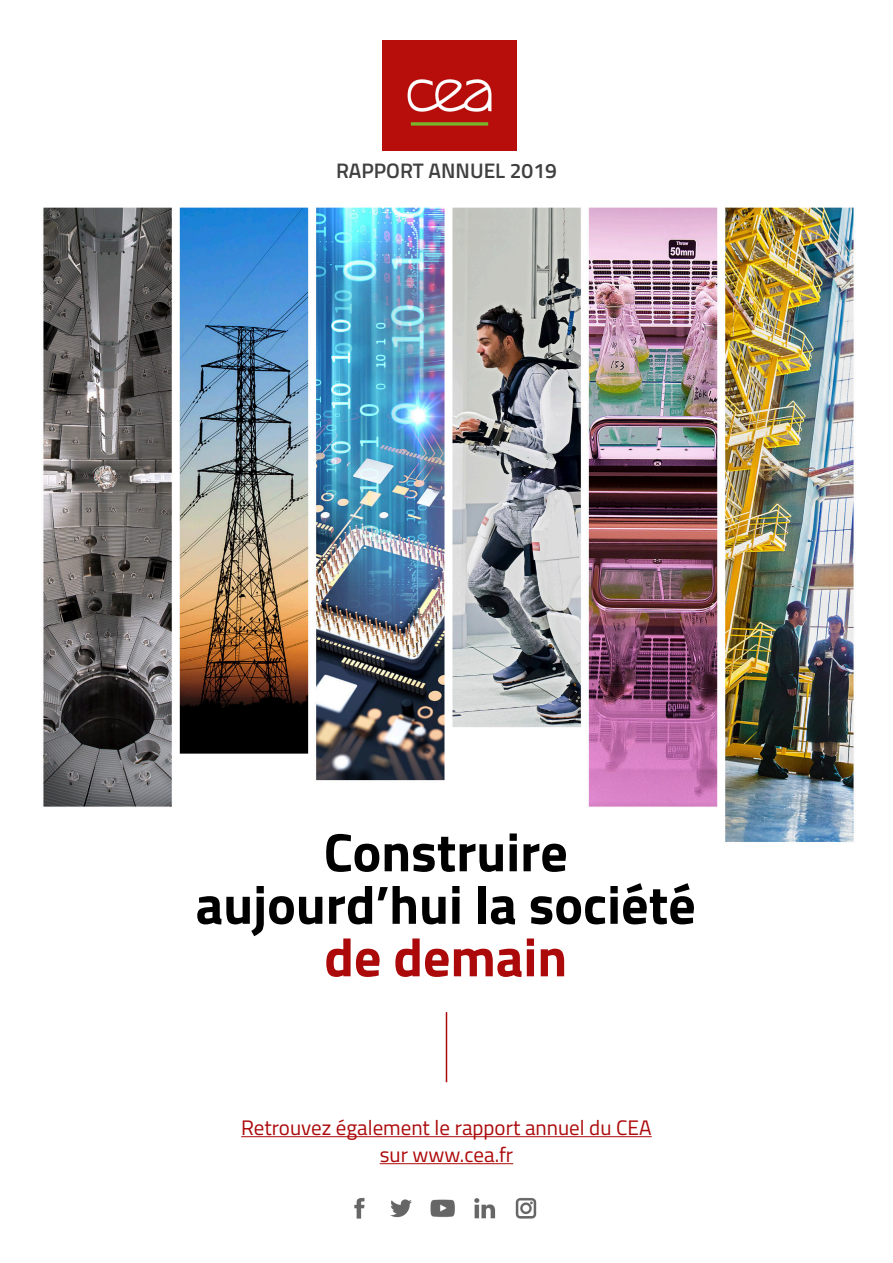
<style>
.page{position:relative;width:893px;height:1263px;background:#fff}
.page>*{position:absolute;margin:0;border:0;box-sizing:border-box;transform-origin:0 0}
.t1{font:700 54px/52.5px "Titillium Web";color:#000;text-align:center}
.t2{font:21px/27px "Titillium Web";color:#ac090a;text-align:center}
.t3{font:600 21px "Titillium Web";color:#404040}
.s1{color:#ac090a}
</style>
<div class="page">
<hr style="left:241px;top:1136px;width:411px;height:1px;background:#ac090a">
<hr style="left:380px;top:1163px;width:133px;height:1px;background:#ac090a">
<img style="left:43px;top:207px;width:813px;height:635px">
<img style="left:382px;top:40px;width:135px;height:110px">
<hr style="left:446px;top:1012px;width:1px;height:70px;background:#ac090a">
<img style="left:354px;top:1197px;width:183px;height:22px">
<p class="t3" style="left:336px;top:155px;width:222px">RAPPORT ANNUEL 2019</p>
<p class="t1" style="left:196px;top:823px;width:502px">Construire aujourd’hui la société <span class="s1">de demain</span></p>
<p class="t2" style="left:241px;top:1113px;width:412px">Retrouvez également le rapport annuel du CEA sur www.cea.fr</p>
</div>
